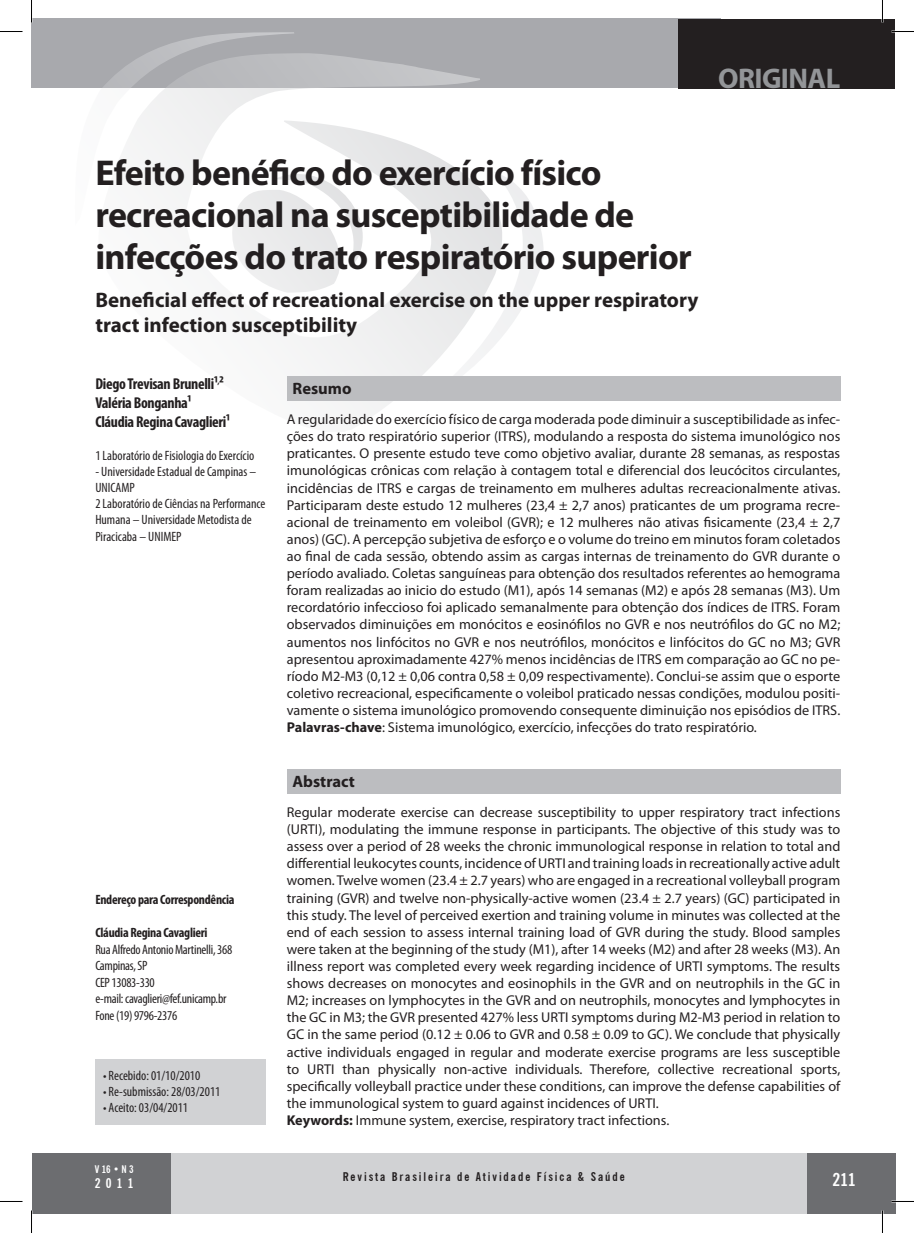
<style>
.page{position:relative;width:914px;height:1233px;background:#fff}
.page>*{position:absolute;margin:0;border:0;box-sizing:border-box;transform-origin:0 0}
.TITULAO{font:700 36px/42px "Myriad Pro";letter-spacing:-.02em;color:#231f20}
.AUTORES{font:700 28.5px "Myriad Pro";letter-spacing:-.02em;color:#939598}
.TIT_INGLES{font:700 21px/25.2px "Myriad Pro";color:#231f20}
.t1{font:700 condensed 18px "News Gothic BT";color:#fff}
.t2{font:700 16.5px "Myriad Pro";color:#231f20}
.AUTORES-2{font:700 condensed 15.75px "Myriad Pro";letter-spacing:-.02em;color:#231f20}
.RESUMO{font:14.25px/17.1px "Myriad Pro";color:#231f20;text-align:justify}
.ABSTRACT{font:14.25px/17.1px "Myriad Pro";color:#231f20;text-align:justify}
.INSTITUICOES{font:condensed 13.5px/16.2px "Myriad Pro";color:#231f20}
.CONTATO{font:condensed 13.5px "Myriad Pro";letter-spacing:-.02em;color:#231f20}
.DATAS{font:condensed 13.5px "Myriad Pro";color:#231f20}
.CONTATO-2{font:700 condensed 13.5px "Myriad Pro";letter-spacing:-.02em;color:#231f20}
.t3{font:700 condensed 13.5px "News Gothic BT";color:#fff}
.t4{font:700 condensed 12px "News Gothic BT";letter-spacing:.16em;color:#231f20}
.t5{font:700 condensed 10.5px "News Gothic BT";color:#fff}
.s1{font-weight:700}
</style>
<div class="page">
<div style="left:777px;top:1153px;width:118px;height:60px;background:#6c6d70"></div>
<div style="left:32px;top:1153px;width:139px;height:60px;background:#6c6d70"></div>
<div style="left:171px;top:1153px;width:635px;height:60px;background:#d1d2d4"></div>
<div style="left:32px;top:19px;width:689px;height:69px;background:#a8a9ad"></div>
<div style="left:678px;top:19px;width:217px;height:69px;background:#231f20"></div>
<svg style="left:282px;top:61px;width:198px;height:363px"></svg>
<svg style="left:426px;top:172px;width:118px;height:229px"></svg>
<svg style="left:103px;top:32px;width:276px;height:261px"></svg>
<div style="left:287px;top:376px;width:553px;height:24px;background:#bcbdc0"></div>
<div style="left:287px;top:769px;width:553px;height:24px;background:#bcbdc0"></div>
<div style="left:95px;top:1059px;width:170px;height:65px;background:#d1d2d4"></div>
<hr style="left:891px;top:1200px;width:22px;height:2px;background:#fff">
<hr style="left:881px;top:0;width:2px;height:23px;background:#fff">
<hr style="left:881px;top:1210px;width:2px;height:22px;background:#fff">
<svg style="left:0;top:31px;width:22px;height:1px"></svg>
<svg style="left:891px;top:31px;width:22px;height:1px"></svg>
<svg style="left:0;top:1201px;width:22px;height:1px"></svg>
<svg style="left:891px;top:1201px;width:22px;height:1px"></svg>
<svg style="left:31px;top:0;width:1px;height:23px"></svg>
<svg style="left:31px;top:1210px;width:1px;height:22px"></svg>
<svg style="left:882px;top:0;width:1px;height:23px"></svg>
<svg style="left:882px;top:1210px;width:1px;height:22px"></svg>
<p class="AUTORES" style="left:718px;top:60px;width:123px">ORIGINAL</p>
<p class="TITULAO" style="left:95px;top:151px;width:598px">Efeito benéfico do exercício físico recreacional na susceptibilidade de infecções do trato respiratório superior</p>
<p class="TIT_INGLES" style="left:95px;top:286px;width:604px">Beneficial effect of recreational exercise on the upper respiratory tract infection susceptibility</p>
<p class="AUTORES-2" style="left:95px;top:374px;width:130px">Diego Trevisan Brunelli¹<sup>,</sup>²</p>
<p class="AUTORES-2" style="left:95px;top:393px;width:97px">Valéria Bonganha¹</p>
<p class="AUTORES-2" style="left:95px;top:412px;width:136px">Cláudia Regina Cavaglieri¹</p>
<p class="INSTITUICOES" style="left:95px;top:447px;width:160px">1 Laboratório de Fisiologia do Exercício</p>
<p class="INSTITUICOES" style="left:95px;top:463px;width:162px">- Universidade Estadual de Campinas –<br>UNICAMP</p>
<p class="INSTITUICOES" style="left:95px;top:495px;width:172px">2 Laboratório de Ciências na Performance<br>Humana – Universidade Metodista de<br>Piracicaba – UNIMEP</p>
<p class="t2" style="left:292px;top:377px;width:60px">Resumo</p>
<p class="RESUMO" style="left:287px;top:410px;width:555px">A regularidade do exercício físico de carga moderada pode diminuir a susceptibilidade as infec&shy;ções do trato respiratório superior (ITRS), modulando a resposta do sistema imunológico nos praticantes. O presente estudo teve como objetivo avaliar, durante 28 semanas, as respostas imunológicas crônicas com relação à contagem total e diferencial dos leucócitos circulantes, incidências de ITRS e cargas de treinamento em mulheres adultas recreacionalmente ativas.<br>Participaram deste estudo 12 mulheres (23,4 ± 2,7 anos) praticantes de um programa recre&shy;acional de treinamento em voleibol (GVR); e 12 mulheres não ativas fisicamente (23,4 ± 2,7 anos) (GC). A percepção subjetiva de esforço e o volume do treino em minutos foram coletados ao final de cada sessão, obtendo assim as cargas internas de treinamento do GVR durante o período avaliado. Coletas sanguíneas para obtenção dos resultados referentes ao hemograma foram realizadas ao inicio do estudo (M1), após 14 semanas (M2) e após 28 semanas (M3). Um recordatório infeccioso foi aplicado semanalmente para obtenção dos índices de ITRS. Foram observados diminuições em monócitos e eosinófilos no GVR e nos neutrófilos do GC no M2; aumentos nos linfócitos no GVR e nos neutrófilos, monócitos e linfócitos do GC no M3; GVR apresentou aproximadamente 427% menos incidências de ITRS em comparação ao GC no pe&shy;ríodo M2-M3 (0,12 ± 0,06 contra 0,58 ± 0,09 respectivamente). Conclui-se assim que o esporte coletivo recreacional, especificamente o voleibol praticado nessas condições, modulou positi&shy;vamente o sistema imunológico promovendo consequente diminuição nos episódios de ITRS.</p>
<p class="RESUMO" style="left:287px;top:718px;width:471px"><span class="s1">Palavras-chave</span>: Sistema imunológico, exercício, infecções do trato respiratório.</p>
<p class="CONTATO-2" style="left:95px;top:891px;width:141px">Endereço para Correspondência</p>
<p class="CONTATO-2" style="left:95px;top:924px;width:114px">Cláudia Regina Cavaglieri</p>
<p class="CONTATO" style="left:95px;top:941px;width:138px">Rua Alfredo Antonio Martinelli, 368</p>
<p class="CONTATO" style="left:95px;top:957px;width:54px">Campinas, SP</p>
<p class="CONTATO" style="left:95px;top:974px;width:61px">CEP 13083-330</p>
<p class="CONTATO" style="left:95px;top:990px;width:133px">e-mail: cavaglieri@fef.unicamp.br</p>
<p class="CONTATO" style="left:95px;top:1007px;width:83px">Fone (19) 9796-2376</p>
<p class="DATAS" style="left:103px;top:1067px;width:99px">• Recebido: 01/10/2010</p>
<p class="DATAS" style="left:103px;top:1083px;width:119px">• Re-submissão: 28/03/2011</p>
<p class="DATAS" style="left:103px;top:1099px;width:87px">• Aceito: 03/04/2011</p>
<p class="t5" style="left:95px;top:1162px;width:40px">V 16 • N 3</p>
<p class="t3" style="left:95px;top:1175px;width:40px">2011</p>
<p class="t2" style="left:292px;top:770px;width:64px">Abstract</p>
<p class="ABSTRACT" style="left:287px;top:803px;width:555px">Regular moderate exercise can decrease susceptibility to upper respiratory tract infections (URTI), modulating the immune response in participants. The objective of this study was to assess over a period of 28 weeks the chronic immunological response in relation to total and differential leukocytes counts, incidence of URTI and training loads in recreationally active adult women. Twelve women (23.4 ± 2.7 years) who are engaged in a recreational volleyball program training (GVR) and twelve non-physically-active women (23.4 ± 2.7 years) (GC) participated in this study. The level of perceived exertion and training volume in minutes was collected at the end of each session to assess internal training load of GVR during the study. Blood samples were taken at the beginning of the study (M1), after 14 weeks (M2) and after 28 weeks (M3). An illness report was completed every week regarding incidence of URTI symptoms. The results shows decreases on monocytes and eosinophils in the GVR and on neutrophils in the GC in M2; increases on lymphocytes in the GVR and on neutrophils, monocytes and lymphocytes in the GC in M3; the GVR presented 427% less URTI symptoms during M2-M3 period in relation to GC in the same period (0.12 ± 0.06 to GVR and 0.58 ± 0.09 to GC). We conclude that physically active individuals engaged in regular and moderate exercise programs are less susceptible to URTI than physically non-active individuals. Therefore, collective recreational sports, specifically volleyball practice under these conditions, can improve the defense capabilities of the immunological system to guard against incidences of URTI.</p>
<p class="ABSTRACT" style="left:287px;top:1111px;width:384px"><span class="s1">Keywords:</span> Immune system, exercise, respiratory tract infections.</p>
<p class="t4" style="left:343px;top:1169px;width:283px">Revista Brasileira de Atividade Física &amp; Saúde</p>
<p class="t1" style="left:832px;top:1168px;width:25px">211</p>
</div>
